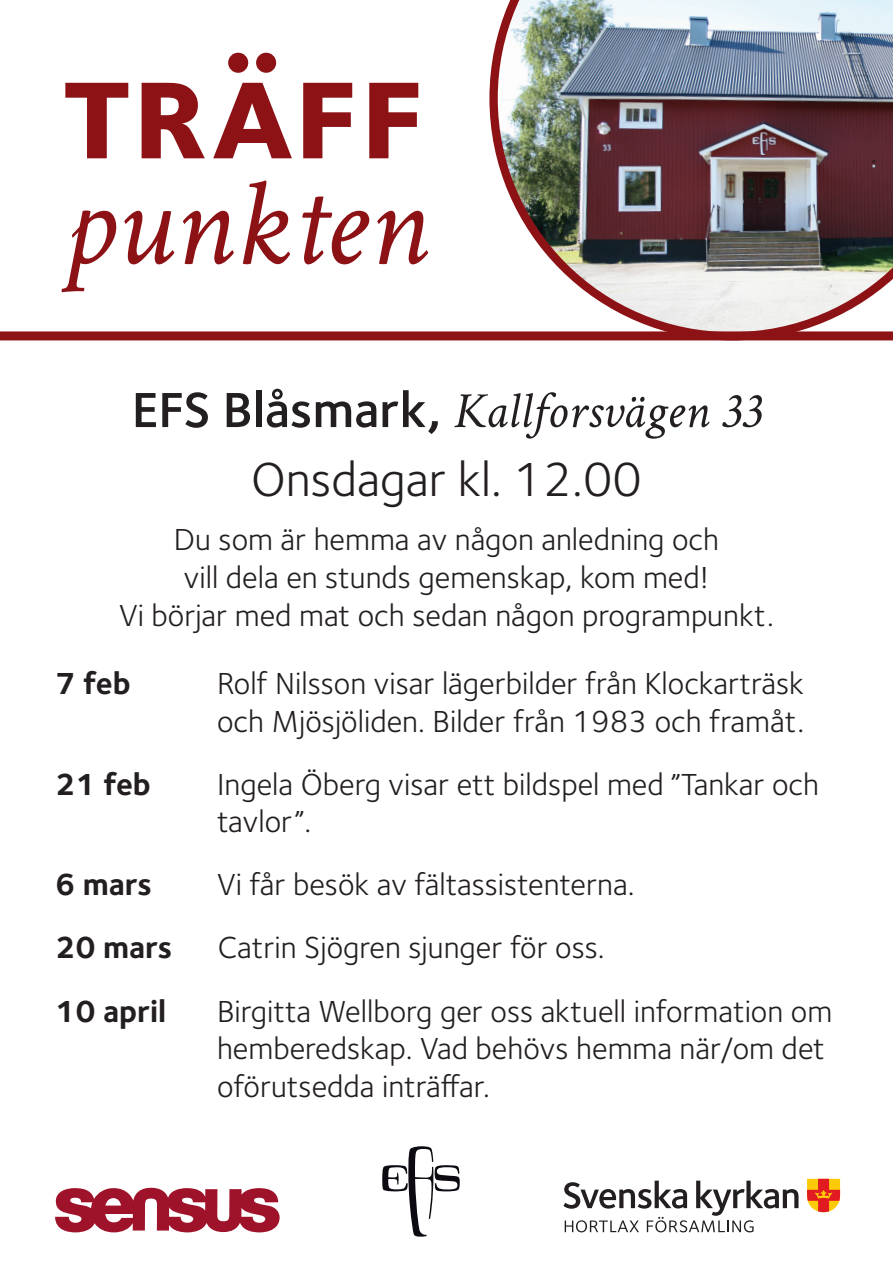
<style>
.page{position:relative;width:893px;height:1263px;background:#fff}
.page>*{position:absolute;margin:0;border:0;box-sizing:border-box;transform-origin:0 0}
.t1{font:700 143.25px "Foundry Sterling OT3";letter-spacing:.005em;color:#8d1216}
.t2{font:italic 124.5px "Crimson Svk";color:#8d1216}
.t3{font:italic 51px "Crimson Svk";color:#231f20}
.t4{font:49.5px "Foundry Sterling OT3";color:#231f20}
.t5{font:31.5px/37.8px "Foundry Sterling OT3";color:#231f20}
.t6{font:700 31.5px "Foundry Sterling OT3";color:#231f20}
.s1{font-family:"Foundry Sterling OT3";font-weight:600;font-style:normal}
</style>
<div class="page">
<img style="left:489px;top:0;width:404px;height:331px">
<svg style="left:563px;top:1180px;width:235px;height:52px"></svg>
<svg style="left:807px;top:1179px;width:33px;height:33px"></svg>
<svg style="left:382px;top:1146px;width:78px;height:91px"></svg>
<div style="left:0;top:331px;width:893px;height:9px;background:#8d1216"></div>
<svg style="left:55px;top:1188px;width:225px;height:44px"></svg>
<h1 class="t1" style="left:62px;top:-4px;width:365px">träff</h1>
<h2 class="t2" style="left:62px;top:153px;width:367px">punkten</h2>
<h3 class="t3" style="left:132px;top:382px;width:631px"><span class="s1">EFS Blåsmark,</span> Kallforsvägen 33</h3>
<h3 class="t4" style="left:251px;top:443px;width:392px">Onsdagar kl. 12.00</h3>
<p class="t5" style="left:119px;top:518px;width:656px;text-align:center">Du som är hemma av någon anledning och<br>vill dela en stunds gemenskap, kom med!<br>Vi börjar med mat och sedan någon programpunkt.</p>
<p class="t6" style="left:55px;top:658px;width:77px">7 feb</p>
<p class="t5" style="left:217px;top:662px;width:589px">Rolf Nilsson visar lägerbilder från Klockarträsk och Mjösjöliden. Bilder från 1983 och framåt.</p>
<p class="t6" style="left:55px;top:759px;width:97px">21 feb</p>
<p class="t5" style="left:217px;top:763px;width:603px">Ingela Öberg visar ett bildspel med ”Tankar och tavlor”.</p>
<p class="t6" style="left:55px;top:860px;width:98px">6 mars</p>
<p class="t5" style="left:217px;top:864px;width:419px">Vi får besök av fältassistenterna.</p>
<p class="t6" style="left:55px;top:923px;width:119px">20 mars</p>
<p class="t5" style="left:218px;top:927px;width:388px">Catrin Sjögren sjunger för oss.</p>
<p class="t6" style="left:55px;top:986px;width:113px">10 april</p>
<p class="t5" style="left:217px;top:990px;width:617px">Birgitta Wellborg ger oss aktuell information om hemberedskap. Vad behövs hemma när/om det oförutsedda inträffar.</p>
</div>
